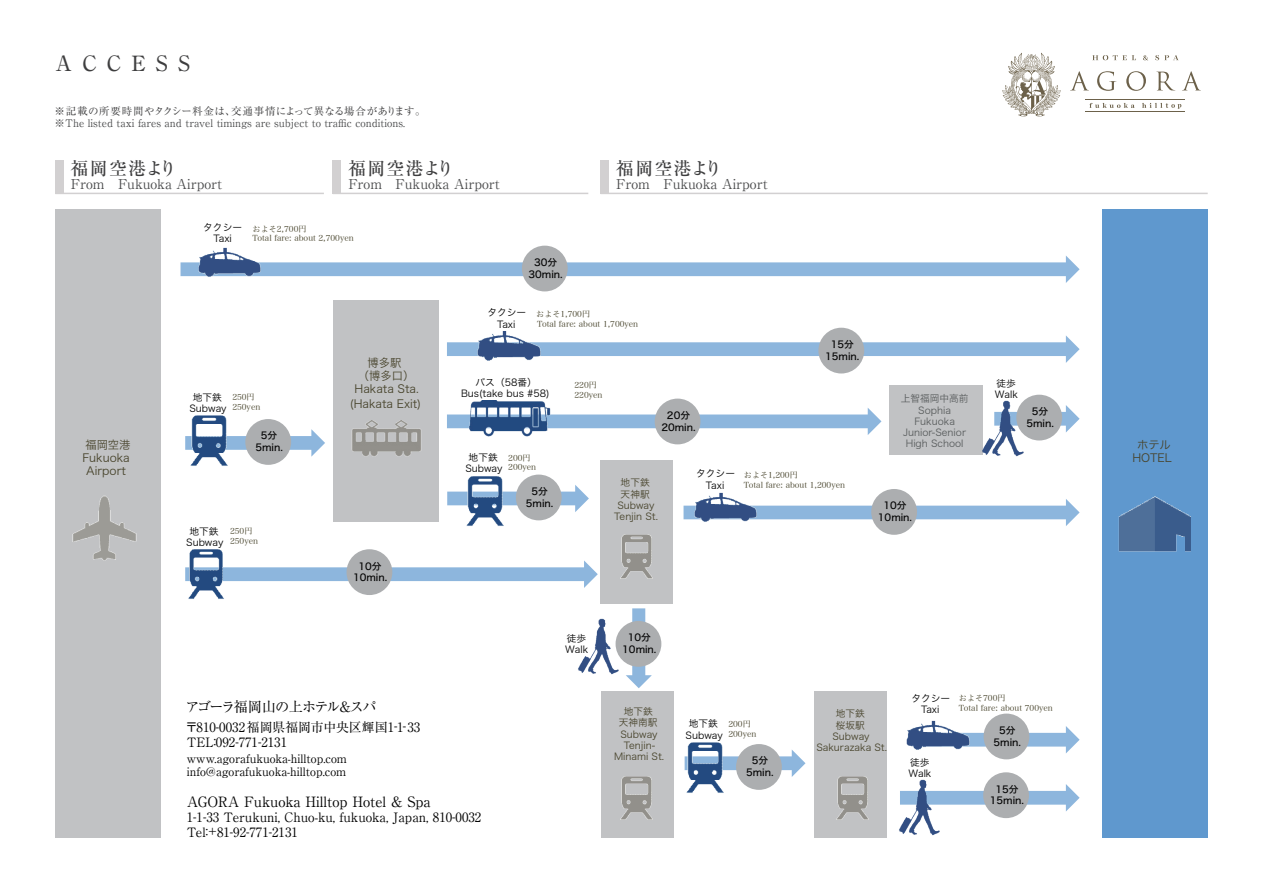
<style>
.page{position:relative;width:1263px;height:893px;background:#fff}
.page>*{position:absolute;margin:0;border:0;box-sizing:border-box;transform-origin:0 0}
.t1{font:500 21px "Ryumin Pro";letter-spacing:.48em;color:#3e3e3f}
.t2{font:500 17.85px "Ryumin Pro";letter-spacing:.07em;color:#3e3e3f}
.t3{font:14.25px "Ryumin Pro";color:#030303}
.t4{font:14.25px "Ryumin Pro";letter-spacing:-.115em;color:#030303}
.t5{font:13.5px "Ryumin Pro";color:#4b4c4d}
.t6{font:12.9px/15px "Ryumin Pro";color:#030303}
.t7{font:11.55px/12.9px "Ryumin Pro";color:#030303}
.t8{font:11.25px/12.9px "Hira Kaku Pro W3";color:#48442c;text-align:center}
.t9{font:10.5px "Ryumin Pro";color:#4b4c4d}
.t10{font:10.5px "Ryumin Pro";letter-spacing:.025em;color:#3e3e3f}
.t11{font:9.75px/11.2px "Hira Kaku Pro W3";color:#030303;text-align:center}
.t12{font:9.75px/11.7px "Hira Kaku Std W5";color:#030303;text-align:center}
.t13{font:9.75px/11.2px "Hira Kaku Pro W3";color:#48442c;text-align:center}
.t14{font:9.75px/11.2px "Hira Kaku Pro W3";color:#595c5d;text-align:center}
.t15{font:8.1px/9.8px "Hira Min Pro W3";color:#48442c}
</style>
<div class="page">
<div style="left:55px;top:160px;width:9px;height:33px;background:#d2d0d1"></div>
<hr style="left:55px;top:193px;width:269px;height:1px;background:#d2d0d1">
<div style="left:333px;top:160px;width:8px;height:33px;background:#d2d0d1"></div>
<hr style="left:333px;top:193px;width:255px;height:1px;background:#d2d0d1">
<div style="left:601px;top:160px;width:8px;height:33px;background:#d2d0d1"></div>
<hr style="left:601px;top:193px;width:607px;height:1px;background:#d2d0d1">
<svg style="left:1092px;top:55px;width:86px;height:5px"></svg>
<svg style="left:1070px;top:71px;width:131px;height:20px"></svg>
<svg style="left:1089px;top:103px;width:92px;height:6px"></svg>
<hr style="left:1086px;top:111px;width:99px;height:1px;background:#6c614a">
<hr style="left:1086px;top:100px;width:99px;height:1px;background:#6c614a">
<img style="left:1002px;top:52px;width:59px;height:65px">
<div style="left:1102px;top:210px;width:106px;height:628px;background:#5f98ce"></div>
<div style="left:600px;top:460px;width:72px;height:144px;background:#c1c2c4"></div>
<svg style="left:447px;top:485px;width:142px;height:27px"></svg>
<svg style="left:447px;top:335px;width:632px;height:28px"></svg>
<div style="left:818px;top:328px;width:46px;height:45px;background:#acaeb0;border-radius:50%"></div>
<div style="left:333px;top:300px;width:105px;height:222px;background:#c1c2c4"></div>
<img style="left:351px;top:420px;width:70px;height:36px">
<img style="left:475px;top:331px;width:68px;height:32px">
<img style="left:459px;top:476px;width:52px;height:50px">
<div style="left:516px;top:475px;width:46px;height:45px;background:#acaeb0;border-radius:50%"></div>
<svg style="left:972px;top:726px;width:107px;height:27px"></svg>
<img style="left:620px;top:534px;width:33px;height:45px">
<img style="left:906px;top:720px;width:66px;height:30px">
<div style="left:983px;top:714px;width:46px;height:45px;background:#acaeb0;border-radius:50%"></div>
<div style="left:55px;top:210px;width:106px;height:628px;background:#c1c2c4"></div>
<img style="left:72px;top:495px;width:65px;height:66px">
<svg style="left:180px;top:256px;width:899px;height:27px"></svg>
<div style="left:522px;top:246px;width:46px;height:45px;background:#acaeb0;border-radius:50%"></div>
<img style="left:196px;top:247px;width:68px;height:35px">
<svg style="left:683px;top:499px;width:396px;height:27px"></svg>
<svg style="left:232px;top:560px;width:366px;height:28px"></svg>
<img style="left:185px;top:549px;width:47px;height:50px">
<div style="left:346px;top:549px;width:46px;height:46px;background:#acaeb0;border-radius:50%"></div>
<img style="left:692px;top:492px;width:68px;height:34px">
<div style="left:871px;top:489px;width:46px;height:46px;background:#acaeb0;border-radius:50%"></div>
<svg style="left:235px;top:429px;width:90px;height:28px"></svg>
<img style="left:185px;top:415px;width:50px;height:51px">
<div style="left:245px;top:419px;width:46px;height:46px;background:#acaeb0;border-radius:50%"></div>
<div style="left:601px;top:691px;width:72px;height:147px;background:#c1c2c4"></div>
<img style="left:620px;top:776px;width:33px;height:44px">
<svg style="left:626px;top:608px;width:26px;height:80px"></svg>
<img style="left:578px;top:618px;width:40px;height:57px">
<div style="left:615px;top:621px;width:46px;height:46px;background:#acaeb0;border-radius:50%"></div>
<div style="left:815px;top:691px;width:72px;height:147px;background:#c1c2c4"></div>
<img style="left:836px;top:776px;width:33px;height:44px">
<svg style="left:447px;top:408px;width:434px;height:27px"></svg>
<img style="left:464px;top:401px;width:89px;height:36px">
<div style="left:655px;top:399px;width:45px;height:45px;background:#acaeb0;border-radius:50%"></div>
<div style="left:889px;top:386px;width:93px;height:69px;background:#c1c2c4"></div>
<svg style="left:1057px;top:405px;width:22px;height:27px"></svg>
<img style="left:982px;top:399px;width:41px;height:58px">
<div style="left:1016px;top:395px;width:46px;height:45px;background:#acaeb0;border-radius:50%"></div>
<svg style="left:731px;top:750px;width:74px;height:27px"></svg>
<img style="left:684px;top:742px;width:47px;height:51px">
<div style="left:736px;top:744px;width:46px;height:46px;background:#acaeb0;border-radius:50%"></div>
<svg style="left:940px;top:784px;width:139px;height:27px"></svg>
<img style="left:899px;top:779px;width:41px;height:57px">
<div style="left:983px;top:772px;width:46px;height:46px;background:#acaeb0;border-radius:50%"></div>
<img style="left:1118px;top:496px;width:73px;height:56px">
<h1 class="t1" style="left:55px;top:46px;width:136px">ACCESS</h1>
<p class="t10" style="left:55px;top:103px;width:373px">※記載の所要時間やタクシー料金は、交通事情によって異なる場合があります。</p>
<p class="t9" style="left:55px;top:115px;width:352px">※The listed taxi fares and travel timings are subject to traffic conditions.</p>
<h2 class="t2" style="left:71px;top:154px;width:108px">福岡空港より</h2>
<h3 class="t5" style="left:71px;top:173px;width:153px">From　Fukuoka Airport</h3>
<h2 class="t2" style="left:348px;top:154px;width:108px">福岡空港より</h2>
<h3 class="t5" style="left:348px;top:173px;width:153px">From　Fukuoka Airport</h3>
<p class="t11" style="left:203px;top:221px;width:40px">タクシー<br>Taxi</p>
<p class="t15" style="left:253px;top:223px;width:103px">およそ2,700円<br>Total fare: about 2,700yen</p>
<p class="t12" style="left:529px;top:257px;width:36px">30分<br>30min.</p>
<h2 class="t2" style="left:616px;top:154px;width:108px">福岡空港より</h2>
<h3 class="t5" style="left:616px;top:173px;width:153px">From　Fukuoka Airport</h3>
<h3 class="t8" style="left:82px;top:437px;width:50px">福岡空港<br>Fukuoka<br>Airport</h3>
<p class="t11" style="left:189px;top:391px;width:39px">地下鉄<br>Subway</p>
<p class="t15" style="left:232px;top:392px;width:29px">250円<br>250yen</p>
<p class="t12" style="left:255px;top:430px;width:29px">5分<br>5min.</p>
<p class="t11" style="left:186px;top:525px;width:39px">地下鉄<br>Subway</p>
<p class="t15" style="left:230px;top:526px;width:29px">250円<br>250yen</p>
<h3 class="t8" style="left:355px;top:356px;width:66px">博多駅<br>（博多口）<br>Hakata Sta.</h3>
<h3 class="t8" style="left:350px;top:396px;width:73px">(Hakata Exit)</h3>
<p class="t12" style="left:353px;top:560px;width:36px">10分<br>10min.</p>
<p class="t11" style="left:487px;top:306px;width:40px">タクシー<br>Taxi</p>
<p class="t15" style="left:536px;top:308px;width:103px">およそ1,700円<br>Total fare: about 1,700yen</p>
<p class="t11" style="left:461px;top:376px;width:90px">バス（58番）<br>Bus(take bus #58)</p>
<p class="t15" style="left:574px;top:380px;width:29px">220円<br>220yen</p>
<p class="t12" style="left:661px;top:409px;width:36px">20分<br>20min.</p>
<p class="t12" style="left:825px;top:339px;width:36px">15分<br>15min.</p>
<p class="t11" style="left:465px;top:451px;width:39px">地下鉄<br>Subway</p>
<p class="t15" style="left:508px;top:452px;width:29px">200円<br>200yen</p>
<p class="t12" style="left:526px;top:485px;width:29px">5分<br>5min.</p>
<p class="t13" style="left:614px;top:476px;width:45px">地下鉄<br>天神駅<br>Subway<br>Tenjin St.</p>
<p class="t11" style="left:696px;top:467px;width:40px">タクシー<br>Taxi</p>
<p class="t15" style="left:744px;top:469px;width:103px">およそ1,200円<br>Total fare: about 1,200yen</p>
<p class="t14" style="left:901px;top:392px;width:69px">上智福岡中高前<br>Sophia<br>Fukuoka<br>Junior-Senior<br>High School</p>
<p class="t12" style="left:878px;top:500px;width:36px">10分<br>10min.</p>
<p class="t11" style="left:995px;top:377px;width:25px;text-align:left">徒歩<br>Walk</p>
<p class="t12" style="left:1026px;top:406px;width:29px">5分<br>5min.</p>
<p class="t11" style="left:565px;top:632px;width:25px;text-align:left">徒歩<br>Walk</p>
<p class="t12" style="left:622px;top:632px;width:36px">10分<br>10min.</p>
<h3 class="t4" style="left:185px;top:696px;width:193px">アゴーラ福岡山の上ホテル＆スパ</h3>
<h3 class="t6" style="left:185px;top:718px;width:237px">〒810-0032福岡県福岡市中央区輝国1-1-33<br>TEL：092-771-2131</h3>
<h3 class="t7" style="left:187px;top:751px;width:162px">www.agorafukuoka-hilltop.com info@agorafukuoka-hilltop.com</h3>
<h3 class="t3" style="left:187px;top:790px;width:245px">AGORA Fukuoka Hilltop Hotel &amp; Spa</h3>
<h3 class="t6" style="left:187px;top:809px;width:296px">1-1-33 Terukuni, Chuo-ku, fukuoka, Japan, 810-0032<br>Tel：+81-92-771-2131</h3>
<p class="t13" style="left:614px;top:705px;width:52px">地下鉄<br>天神南駅<br>Subway<br>Tenjin-<br>Minami St.</p>
<p class="t13" style="left:816px;top:707px;width:72px">地下鉄<br>桜坂駅<br>Subway<br>Sakurazaka St.</p>
<p class="t11" style="left:686px;top:717px;width:39px">地下鉄<br>Subway</p>
<p class="t15" style="left:728px;top:718px;width:29px">200円<br>200yen</p>
<p class="t12" style="left:746px;top:755px;width:29px">5分<br>5min.</p>
<p class="t11" style="left:911px;top:692px;width:40px">タクシー<br>Taxi</p>
<p class="t11" style="left:908px;top:756px;width:25px;text-align:left">徒歩<br>Walk</p>
<p class="t15" style="left:959px;top:693px;width:95px">およそ700円<br>Total fare: about 700yen</p>
<p class="t12" style="left:993px;top:724px;width:29px">5分<br>5min.</p>
<p class="t12" style="left:990px;top:783px;width:36px">15分<br>15min.</p>
<h3 class="t8" style="left:1132px;top:437px;width:41px">ホテル<br>HOTEL</h3>
</div>
